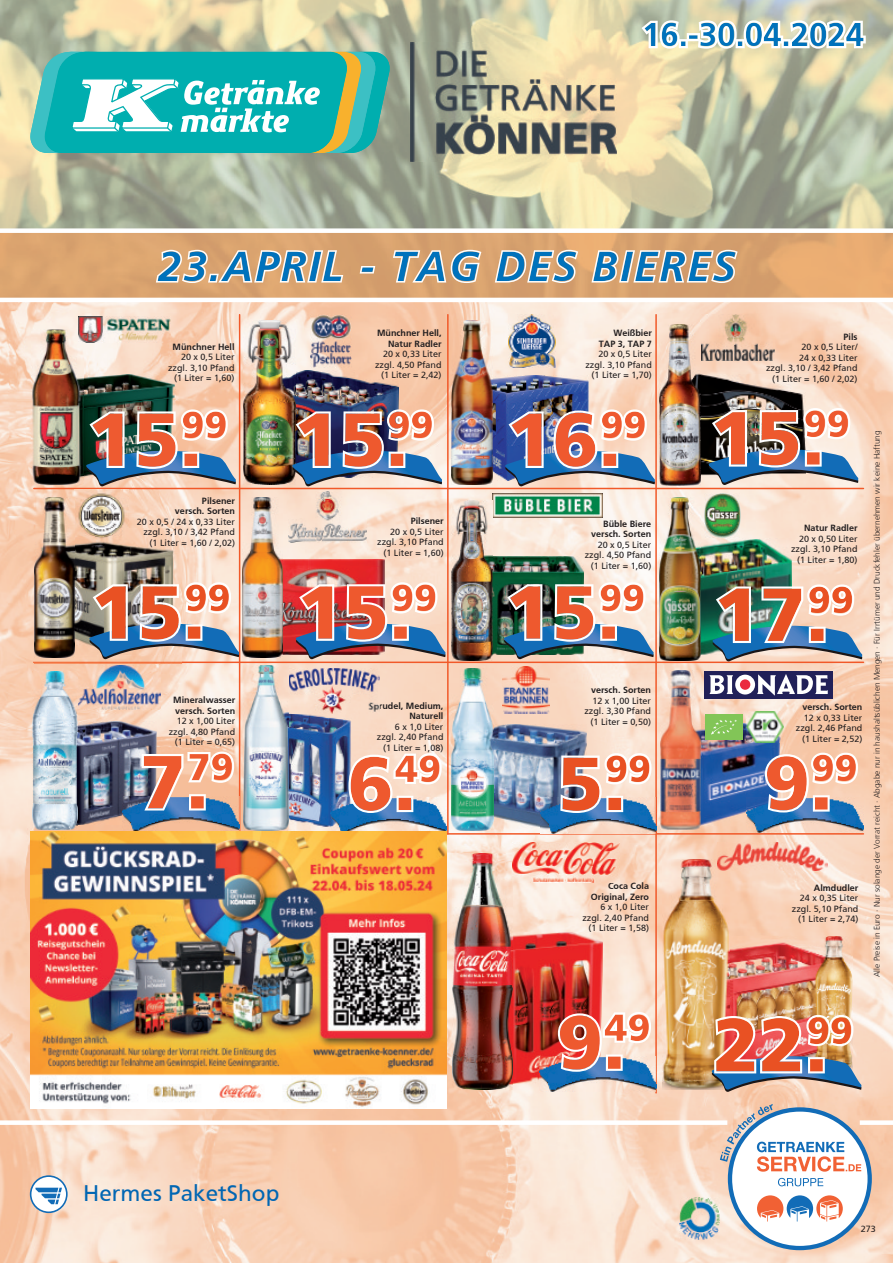
<style>
.page{position:relative;width:893px;height:1263px;background:#fff}
.page>*{position:absolute;margin:0;border:0;box-sizing:border-box;transform-origin:0 0}
.t1{font:75px "Frutiger BL";color:#ee592e}
.t2{font:75px "Frutiger BL";color:#e95123}
.t3{font:75px "Frutiger BL";color:#ee5a30}
.t4{font:75px "Frutiger BL";color:#ef592f}
.t5{font:42px "Frutiger BI";letter-spacing:.05em;color:#0072bc}
.t6{font:37.5px "Frutiger BL";color:#ee592e}
.t7{font:33px "Frutiger B";color:#0072bc}
.t8{font:22.5px "Frutiger R";color:#0166b3}
.t9{font:9px/10.5px "Frutiger R";color:#231f20;text-align:right}
.t10{font:9px/10.5px "Frutiger B";color:#231f20;text-align:right}
.t11{font:8.25px "Frutiger L";color:#231f20}
</style>
<div class="page">
<img style="left:0;top:302px;width:893px;height:961px">
<svg style="left:720px;top:1104px;width:152px;height:146px"></svg>
<img style="left:679px;top:1197px;width:41px;height:42px">
<div style="left:0;top:1120px;width:727px;height:5px;background:#fff"></div>
<div style="left:860px;top:1120px;width:33px;height:5px;background:#fff"></div>
<img style="left:0;top:0;width:893px;height:228px">
<svg style="left:641px;top:20px;width:225px;height:29px"></svg>
<svg style="left:156px;top:250px;width:187px;height:33px"></svg>
<svg style="left:360px;top:266px;width:15px;height:8px"></svg>
<svg style="left:393px;top:250px;width:88px;height:33px"></svg>
<svg style="left:495px;top:250px;width:83px;height:33px"></svg>
<svg style="left:591px;top:250px;width:147px;height:33px"></svg>
<img style="left:411px;top:43px;width:206px;height:119px">
<svg style="left:31px;top:1176px;width:36px;height:36px"></svg>
<div style="left:30px;top:1175px;width:38px;height:38px;border:2px solid #126cb7;border-radius:50%"></div>
<svg style="left:35px;top:1188px;width:27px;height:16px"></svg>
<svg style="left:29px;top:50px;width:363px;height:103px"></svg>
<hr style="left:239px;top:315px;width:1px;height:519px;background:#f15929">
<hr style="left:447px;top:315px;width:2px;height:519px;background:#f15929">
<hr style="left:655px;top:315px;width:2px;height:778px;background:#f15929">
<hr style="left:34px;top:488px;width:829px;height:1px;background:#f15929">
<hr style="left:34px;top:833px;width:829px;height:2px;background:#f15929">
<hr style="left:34px;top:661px;width:829px;height:2px;background:#f15929">
<img style="left:83px;top:374px;width:92px;height:103px">
<img style="left:32px;top:329px;width:51px;height:156px">
<img style="left:84px;top:409px;width:152px;height:78px">
<img style="left:79px;top:316px;width:91px;height:27px">
<img style="left:296px;top:371px;width:102px;height:38px">
<img style="left:244px;top:320px;width:52px;height:165px">
<img style="left:290px;top:409px;width:152px;height:78px">
<img style="left:311px;top:315px;width:40px;height:52px">
<img style="left:509px;top:315px;width:47px;height:52px">
<img style="left:493px;top:375px;width:96px;height:105px">
<img style="left:451px;top:320px;width:42px;height:165px">
<img style="left:503px;top:409px;width:152px;height:78px">
<img style="left:78px;top:665px;width:83px;height:44px">
<img style="left:78px;top:721px;width:79px;height:103px">
<img style="left:33px;top:671px;width:45px;height:159px">
<img style="left:123px;top:796px;width:116px;height:35px">
<svg style="left:142px;top:751px;width:92px;height:59px"></svg>
<div style="left:704px;top:671px;width:129px;height:28px;background:#212058"></div>
<svg style="left:710px;top:674px;width:118px;height:21px"></svg>
<div style="left:740px;top:679px;width:10px;height:11px;background:#ea2a3e;border-radius:50%"></div>
<img style="left:701px;top:723px;width:79px;height:102px">
<img style="left:660px;top:671px;width:41px;height:159px">
<img style="left:746px;top:797px;width:117px;height:36px">
<svg style="left:765px;top:753px;width:93px;height:59px"></svg>
<img style="left:747px;top:711px;width:37px;height:31px">
<div style="left:704px;top:715px;width:38px;height:25px;background:#82c557"></div>
<svg style="left:711px;top:720px;width:26px;height:15px"></svg>
<img style="left:512px;top:932px;width:91px;height:151px">
<img style="left:452px;top:853px;width:60px;height:236px">
<img style="left:539px;top:1057px;width:117px;height:35px">
<img style="left:558px;top:1012px;width:93px;height:60px">
<img style="left:512px;top:843px;width:107px;height:39px">
<img style="left:701px;top:539px;width:90px;height:115px">
<img style="left:705px;top:494px;width:36px;height:43px">
<img style="left:659px;top:498px;width:42px;height:162px">
<img style="left:710px;top:584px;width:152px;height:78px">
<img style="left:730px;top:937px;width:122px;height:78px">
<img style="left:663px;top:860px;width:67px;height:229px">
<img style="left:709px;top:1015px;width:153px;height:77px">
<img style="left:718px;top:843px;width:109px;height:27px">
<img style="left:288px;top:713px;width:64px;height:116px">
<img style="left:288px;top:668px;width:92px;height:45px">
<img style="left:243px;top:665px;width:45px;height:165px">
<img style="left:330px;top:798px;width:117px;height:34px">
<svg style="left:349px;top:753px;width:93px;height:60px"></svg>
<img style="left:30px;top:832px;width:417px;height:276px">
<img style="left:701px;top:374px;width:104px;height:104px">
<img style="left:701px;top:315px;width:74px;height:45px">
<img style="left:659px;top:324px;width:42px;height:162px">
<img style="left:706px;top:408px;width:152px;height:77px">
<img style="left:75px;top:489px;width:53px;height:40px">
<img style="left:35px;top:529px;width:146px;height:135px">
<img style="left:35px;top:497px;width:40px;height:161px">
<img style="left:87px;top:582px;width:152px;height:77px">
<img style="left:289px;top:492px;width:77px;height:51px">
<img style="left:282px;top:559px;width:102px;height:95px">
<img style="left:242px;top:497px;width:40px;height:161px">
<img style="left:293px;top:582px;width:153px;height:77px">
<img style="left:494px;top:725px;width:92px;height:104px">
<img style="left:451px;top:668px;width:43px;height:162px">
<img style="left:503px;top:666px;width:46px;height:47px">
<img style="left:540px;top:798px;width:117px;height:35px">
<svg style="left:560px;top:753px;width:92px;height:60px"></svg>
<img style="left:492px;top:556px;width:91px;height:98px">
<img style="left:492px;top:494px;width:110px;height:24px">
<img style="left:451px;top:501px;width:41px;height:159px">
<img style="left:501px;top:582px;width:153px;height:77px">
<h3 class="t7" style="left:642px;top:15px;width:223px">16.-30.04.2024</h3>
<h2 class="t5" style="left:158px;top:242px;width:579px">23.APRIL - TAG DES BIERES</h2>
<p class="t10" style="left:173px;top:341px;width:64px">Münchner Hell</p>
<p class="t9" style="left:168px;top:352px;width:68px">20 x 0,5 Liter zzgl. 3,10 Pfand (1 Liter = 1,60)</p>
<h1 class="t3" style="left:88px;top:394px;width:141px">15.<sup>99</sup></h1>
<p class="t10" style="left:377px;top:328px;width:66px">Münchner Hell,<br>Natur Radler</p>
<p class="t9" style="left:375px;top:349px;width:68px">20 x 0,33 Liter zzgl. 4,50 Pfand (1 Liter = 2,42)</p>
<h3 class="t6" style="left:388px;top:402px;width:47px">99</h3>
<h1 class="t1" style="left:294px;top:394px;width:116px">15.</h1>
<p class="t10" style="left:175px;top:495px;width:62px">Pilsener versch. Sorten</p>
<p class="t9" style="left:137px;top:516px;width:100px">20 x 0,5 / 24 x 0,33 Liter zzgl. 3,10 / 3,42 Pfand (1 Liter = 1,60 / 2,02)</p>
<p class="t10" style="left:411px;top:516px;width:35px">Pilsener</p>
<p class="t9" style="left:377px;top:526px;width:68px">20 x 0,5 Liter zzgl. 3,10 Pfand (1 Liter = 1,60)</p>
<h1 class="t1" style="left:297px;top:567px;width:141px">15.<sup>99</sup></h1>
<h1 class="t2" style="left:91px;top:567px;width:141px">15.<sup>99</sup></h1>
<p class="t10" style="left:173px;top:695px;width:64px;text-align:left">Mineralwasser versch. Sorten</p>
<p class="t9" style="left:169px;top:716px;width:68px">12 x 1,00 Liter zzgl. 4,80 Pfand (1 Liter = 0,65)</p>
<h1 class="t1" style="left:140px;top:737px;width:95px">7.<sup>79</sup></h1>
<p class="t10" style="left:368px;top:700px;width:77px">Sprudel, Medium,<br>Naturell</p>
<p class="t9" style="left:377px;top:721px;width:68px">6 x 1,0 Liter zzgl. 2,40 Pfand (1 Liter = 1,08)</p>
<h1 class="t1" style="left:348px;top:738px;width:95px">6.<sup>49</sup></h1>
<p class="t10" style="left:599px;top:328px;width:55px">Weißbier<br>TAP 3, TAP 7</p>
<p class="t9" style="left:585px;top:349px;width:68px">20 x 0,5 Liter zzgl. 3,10 Pfand (1 Liter = 1,70)</p>
<h1 class="t4" style="left:507px;top:394px;width:141px">16.<sup>99</sup></h1>
<p class="t10" style="left:591px;top:518px;width:62px">Büble Biere versch. Sorten</p>
<p class="t9" style="left:585px;top:539px;width:68px">20 x 0,5 Liter zzgl. 4,50 Pfand (1 Liter = 1,60)</p>
<h1 class="t1" style="left:505px;top:567px;width:141px">15.<sup>99</sup></h1>
<p class="t10" style="left:591px;top:685px;width:62px">versch. Sorten</p>
<p class="t9" style="left:584px;top:695px;width:68px">12 x 1,00 Liter zzgl. 3,30 Pfand (1 Liter = 0,50)</p>
<h1 class="t2" style="left:557px;top:738px;width:95px">5.<sup>99</sup></h1>
<p class="t10" style="left:591px;top:880px;width:60px">Coca Cola<br>Original, Zero</p>
<p class="t9" style="left:582px;top:901px;width:68px">6 x 1,0 Liter zzgl. 2,40 Pfand (1 Liter = 1,58)</p>
<h1 class="t1" style="left:557px;top:997px;width:95px">9.<sup>49</sup></h1>
<p class="t10" style="left:844px;top:331px;width:16px">Pils</p>
<p class="t9" style="left:766px;top:342px;width:93px">20 x 0,5 Liter/<br>24 x 0,33 Liter<br>zzgl. 3,10 / 3,42 Pfand (1 Liter = 1,60 / 2,02)</p>
<h1 class="t1" style="left:710px;top:393px;width:141px">15.<sup>99</sup></h1>
<p class="t10" style="left:804px;top:523px;width:55px">Natur Radler</p>
<p class="t9" style="left:791px;top:533px;width:68px">20 x 0,50 Liter zzgl. 3,10 Pfand (1 Liter = 1,80)</p>
<h1 class="t2" style="left:714px;top:569px;width:141px">17.<sup>99</sup></h1>
<p class="t10" style="left:802px;top:702px;width:62px">versch. Sorten</p>
<p class="t9" style="left:796px;top:712px;width:68px">12 x 0,33 Liter zzgl. 2,46 Pfand (1 Liter = 2,52)</p>
<h1 class="t1" style="left:764px;top:738px;width:95px">9.<sup>99</sup></h1>
<p class="t10" style="left:814px;top:882px;width:46px">Almdudler</p>
<p class="t9" style="left:792px;top:893px;width:68px">24 x 0,35 Liter zzgl. 5,10 Pfand (1 Liter = 2,74)</p>
<p class="t11" style="left:872px;top:977px;width:548px;rotate:-90deg">Alle Preise in Euro · Nur solange der Vorrat reicht · Abgabe nur in haushaltsüblichen Mengen · Für Irrtümer und Druckfehler übernehmen wir keine Haftung</p>
<h1 class="t2" style="left:713px;top:1000px;width:141px">22.<sup>99</sup></h1>
<h3 class="t8" style="left:83px;top:1179px;width:198px">Hermes PaketShop</h3>
<p class="t9" style="left:861px;top:1223px;width:17px">273</p>
</div>
